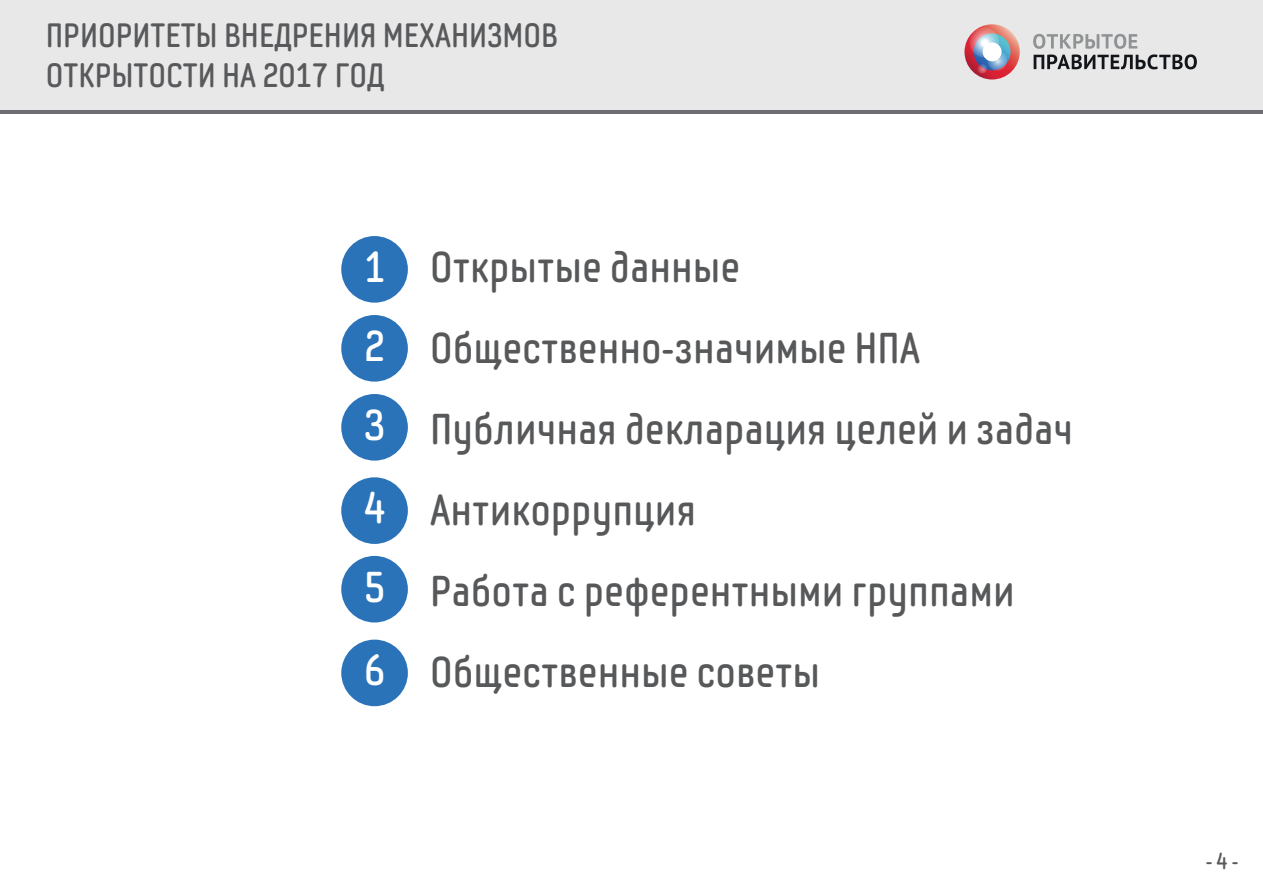
<style>
.page{position:relative;width:1263px;height:893px;background:#fff}
.page>*{position:absolute;margin:0;border:0;box-sizing:border-box;transform-origin:0 0}
.t1{font:43.2px/81px "Samsung Imagination Cyr Cond";color:#57585a}
.t2{font:43.2px/79.1px "Samsung Imagination Cyr Cond";color:#fff;text-align:justify}
.t3{font:33.75px/40.5px "Samsung Imagination Cyr Cond";color:#58595b}
.t4{font:22.5px "Samsung Imagination Cyr Cond";color:#58595b}
</style>
<div class="page">
<div style="left:0;top:0;width:1263px;height:114px;background:#e8e8e9"></div>
<svg style="left:964px;top:24px;width:56px;height:56px"></svg>
<svg style="left:974px;top:33px;width:36px;height:37px"></svg>
<div style="left:983px;top:42px;width:18px;height:19px;background:#fff;border-radius:50%"></div>
<svg style="left:1033px;top:34px;width:164px;height:35px"></svg>
<svg style="left:969px;top:27px;width:30px;height:30px"></svg>
<svg style="left:977px;top:64px;width:10px;height:9px"></svg>
<svg style="left:987px;top:51px;width:20px;height:20px"></svg>
<hr style="left:0;top:110px;width:1263px;height:4px;background:#6d6e71">
<div style="left:341px;top:236px;width:67px;height:67px;background:#2b73b9;border-radius:50%"></div>
<div style="left:341px;top:315px;width:67px;height:67px;background:#2b73b9;border-radius:50%"></div>
<div style="left:341px;top:394px;width:67px;height:67px;background:#2b73b9;border-radius:50%"></div>
<div style="left:341px;top:477px;width:67px;height:67px;background:#2b73b9;border-radius:50%"></div>
<div style="left:341px;top:556px;width:67px;height:66px;background:#2b73b9;border-radius:50%"></div>
<div style="left:341px;top:640px;width:67px;height:66px;background:#2b73b9;border-radius:50%"></div>
<p class="t3" style="left:46px;top:15px;width:514px">ПРИОРИТЕТЫ ВНЕДРЕНИЯ МЕХАНИЗМОВ<br>ОТКРЫТОСТИ НА 2017 ГОД</p>
<p class="t2" style="left:364px;top:227px;width:23px">1<br>2<br>3</p>
<p class="t2" style="left:364px;top:469px;width:23px;line-height:78.6px">4<br>5</p>
<p class="t2" style="left:364px;top:631px;width:23px">6</p>
<p class="t1" style="left:430px;top:226px;width:645px">Открытые данные<br>Общественно-значимые НПА<br>Публичная декларация целей и задач<br>Антикоррупция<br>Работа с референтными группами<br>Общественные советы</p>
<p class="t4" style="left:1206px;top:846px;width:34px">- 4 -</p>
</div>
